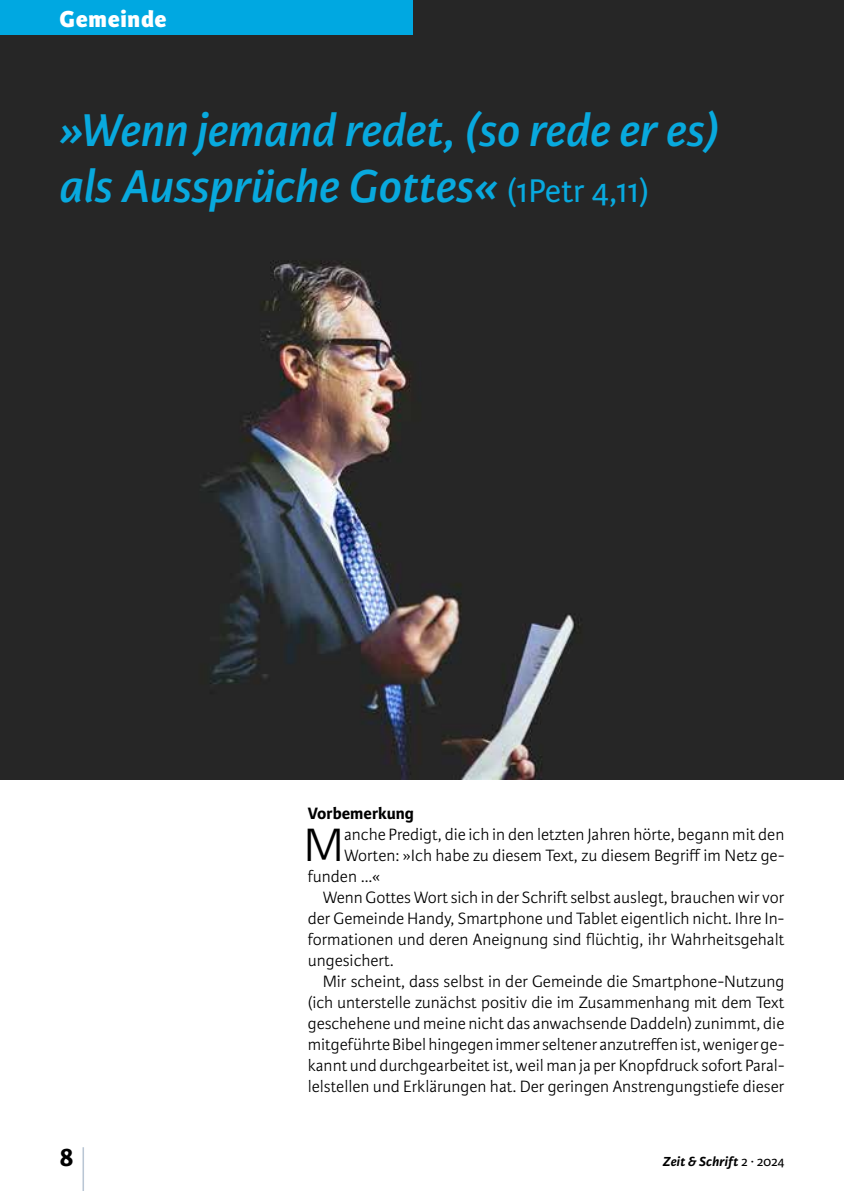
<style>
.page{position:relative;width:844px;height:1191px;background:#fff}
.page>*{position:absolute;margin:0;border:0;box-sizing:border-box;transform-origin:0 0}
.t1{font:300 59.5px "Karmina Sans Basic";color:#9aacc1;scale:.29 1}
.t2{font:300 49.88px "Karmina Sans Basic";color:#000}
.t3{font:italic 600 49px/56px "Karmina Sans Basic";color:#08a9de}
.t4{font:700 28px "Karmina Sans Basic";color:#000}
.t5{font:800 24.5px "Karmina Sans Basic";letter-spacing:.03em;color:#fff}
.t6{font:300 17.5px "Karmina Sans Basic";color:#000}
.t7{font:700 17.5px "Karmina Sans Basic";color:#000}
.t8{font:italic 700 14px "Karmina Sans Basic";letter-spacing:.015em;color:#000}
.s1{font-weight:400;font-style:normal;font-size:35px}
.s2{font-weight:400;font-style:normal}
</style>
<div class="page">
<img style="left:0;top:0;width:843px;height:779px">
<div style="left:0;top:0;width:412px;height:35px;background:#00a8e1"></div>
<h3 class="t5" style="left:60px;top:4px;width:109px">Gemeinde</h3>
<h3 class="t3" style="left:60px;top:103px;width:661px">»Wenn jemand redet, (so rede er es) als Aussprüche Gottes« <span class="s1">(1Petr 4,11)</span></h3>
<p class="t7" style="left:308px;top:803px;width:108px">Vorbemerkung</p>
<h2 class="t2" style="left:303px;top:818px;width:42px">M</h2>
<p class="t6" style="left:344px;top:825px;width:441px">anche Predigt, die ich in den letzten Jahren hörte, begann mit den</p>
<p class="t6" style="left:344px;top:846px;width:441px">Worten: »Ich habe zu diesem Text, zu diesem Begriff im Netz ge-</p>
<p class="t6" style="left:308px;top:867px;width:74px">funden …«</p>
<p class="t6" style="left:322px;top:888px;width:463px">Wenn Gottes Wort sich in der Schrift selbst auslegt, brauchen wir vor</p>
<p class="t6" style="left:308px;top:909px;width:478px">der Gemeinde Handy, Smartphone und Tablet eigentlich nicht. Ihre In-</p>
<p class="t6" style="left:308px;top:930px;width:478px">formationen und deren Aneignung sind flüchtig, ihr Wahrheitsgehalt</p>
<p class="t6" style="left:308px;top:951px;width:87px">ungesichert.</p>
<p class="t6" style="left:322px;top:972px;width:463px">Mir scheint, dass selbst in der Gemeinde die Smartphone-Nutzung</p>
<p class="t6" style="left:308px;top:993px;width:478px">(ich unterstelle zunächst positiv die im Zusammenhang mit dem Text</p>
<p class="t6" style="left:308px;top:1014px;width:478px">geschehene und meine nicht das anwachsende Daddeln) zunimmt, die</p>
<p class="t6" style="left:308px;top:1035px;width:478px">mitgeführte Bibel hingegen immer seltener anzutreffen ist, weniger ge-</p>
<p class="t6" style="left:308px;top:1056px;width:478px">kannt und durchgearbeitet ist, weil man ja per Knopfdruck sofort Paral-</p>
<p class="t6" style="left:308px;top:1077px;width:478px">lelstellen und Erklärungen hat. Der geringen Anstrengungstiefe dieser</p>
<h3 class="t4" style="left:60px;top:1141px;width:16px">8</h3>
<h1 class="t1" style="left:81px;top:1140px;width:17px">|</h1>
<p class="t8" style="left:662px;top:1153px;width:123px">Zeit &amp; Schrift <span class="s2">2 ∙ 2024</span></p>
</div>
